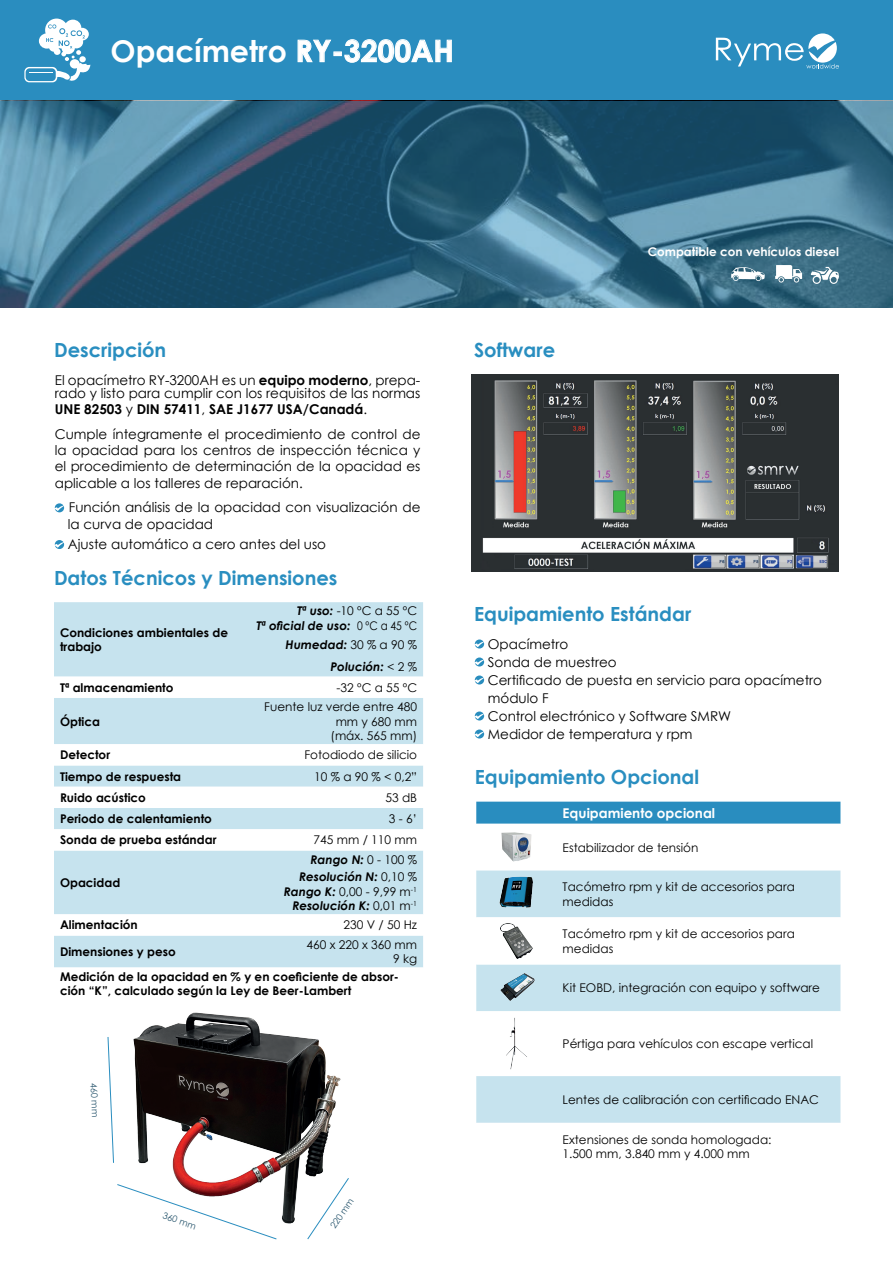
<style>
.page{position:relative;width:893px;height:1263px;background:#fff}
.page>*{position:absolute;margin:0;border:0;box-sizing:border-box;transform-origin:0 0}
.t1{font:700 30px "Century Gothic";color:#fff}
.t2{font:700 19.5px "Century Gothic";color:#298ec0}
.t3{font:13.5px/18px "Century Gothic";color:#000}
.t4{font:700 13.5px "Century Gothic";color:#fff}
.t5{font:12px/14.4px "Century Gothic";color:#000}
.t6{font:700 12px/14.4px "Century Gothic";color:#000}
.t7{font:italic 700 12px/14.4px "Century Gothic";color:#000;text-align:right}
.t8{font:700 12px "Century Gothic";color:#fff}
.t9{font:9px "Century Gothic";color:#28556d}
.s1{font-weight:700}
.s2{font-weight:400;font-style:normal}
.s3{font-weight:400;font-style:normal;font-size:11.85px}
</style>
<div class="page">
<div style="left:0;top:0;width:893px;height:101px;background:#2a8dbf"></div>
<svg style="left:716px;top:33px;width:123px;height:36px"></svg>
<svg style="left:0;top:101px;width:893px;height:207px;background:#336580"></svg>
<img style="left:107px;top:1012px;width:234px;height:212px">
<svg style="left:775px;top:265px;width:27px;height:18px"></svg>
<svg style="left:731px;top:267px;width:34px;height:14px"></svg>
<svg style="left:811px;top:267px;width:28px;height:17px"></svg>
<svg style="left:24px;top:19px;width:66px;height:64px"></svg>
<svg style="left:55px;top:503px;width:9px;height:9px"></svg>
<svg style="left:55px;top:540px;width:9px;height:9px"></svg>
<svg style="left:475px;top:639px;width:9px;height:9px"></svg>
<svg style="left:475px;top:657px;width:9px;height:9px"></svg>
<svg style="left:475px;top:675px;width:9px;height:9px"></svg>
<svg style="left:475px;top:711px;width:9px;height:9px"></svg>
<svg style="left:475px;top:729px;width:9px;height:9px"></svg>
<div style="left:476px;top:802px;width:364px;height:22px;background:#298dbf"></div>
<div style="left:476px;top:870px;width:364px;height:47px;background:#c6e3ee"></div>
<svg style="left:476px;top:947px;width:364px;height:176px;fill:#c6e3ee"></svg>
<img style="left:501px;top:832px;width:31px;height:30px">
<img style="left:499px;top:876px;width:34px;height:32px">
<img style="left:500px;top:923px;width:32px;height:35px">
<img style="left:496px;top:970px;width:41px;height:32px">
<img style="left:506px;top:1017px;width:21px;height:53px">
<img style="left:471px;top:374px;width:367px;height:198px">
<div style="left:54px;top:602px;width:369px;height:312px;background:#c6e3ee"></div>
<svg style="left:54px;top:677px;width:369px;height:173px;fill:#c6e3ee"></svg>
<div style="left:54px;top:936px;width:369px;height:32px;background:#c6e3ee"></div>
<svg style="left:108px;top:1036px;width:6px;height:127px"></svg>
<svg style="left:117px;top:1184px;width:160px;height:55px"></svg>
<svg style="left:307px;top:1178px;width:42px;height:61px"></svg>
<h1 class="t1" style="left:111px;top:28px;width:345px">Opacímetro RY-3200AH</h1>
<h2 class="t2" style="left:54px;top:335px;width:114px">Descripción</h2>
<h2 class="t2" style="left:474px;top:335px;width:83px">Software</h2>
<p class="t3" style="left:55px;top:373px;width:367px;line-height:13.5px">El opacímetro RY-3200AH es un <span class="s1">equipo moderno</span>, prepa&shy;rado y listo para cumplir con los requisitos de las normas</p>
<p class="t3" style="left:55px;top:397px;width:367px;line-height:24.8px"><span class="s1">UNE 82503</span> y <span class="s1">DIN 57411</span>, <span class="s1">SAE J1677 USA/Canadá</span>.<br>Cumple íntegramente el procedimiento de control de</p>
<p class="t3" style="left:55px;top:442px;width:367px;line-height:16.2px;text-align:justify">la opacidad para los centros de inspección técnica y el procedimiento de determinación de la opacidad es aplicable a los talleres de reparación.</p>
<p class="t3" style="left:68px;top:499px;width:354px;line-height:16.2px">Función análisis de la opacidad con visualización de la curva de opacidad</p>
<p class="t3" style="left:68px;top:535px;width:260px">Ajuste automático a cero antes del uso</p>
<h2 class="t2" style="left:54px;top:563px;width:285px">Datos Técnicos y Dimensiones</h2>
<p class="t8" style="left:648px;top:243px;width:193px">Compatible con vehículos diesel</p>
<p class="t6" style="left:60px;top:625px;width:169px">Condiciones ambientales de trabajo</p>
<p class="t7" style="left:257px;top:603px;width:162px">Tª uso: <span class="s2">-10 ºC a 55 ºC<br></span>Tª oficial de uso: <span class="s3">0 ºC a 45 ºC</span></p>
<p class="t7" style="left:286px;top:634px;width:133px;line-height:21.3px">Humedad: <span class="s2">30 % a 90 %<br></span>Polución: <span class="s2">&lt; 2 %</span></p>
<p class="t6" style="left:60px;top:680px;width:115px">Tª almacenamiento</p>
<p class="t5" style="left:337px;top:680px;width:82px">-32 ºC a 55 ºC</p>
<p class="t6" style="left:60px;top:713px;width:42px">Óptica</p>
<p class="t5" style="left:264px;top:699px;width:154px;text-align:right">Fuente luz verde entre 480 mm y 680 mm<br>(máx. 565 mm)</p>
<p class="t6" style="left:60px;top:747px;width:52px">Detector</p>
<p class="t5" style="left:304px;top:748px;width:114px">Fotodiodo de silicio</p>
<p class="t6" style="left:60px;top:768px;width:123px">Tiempo de respuesta</p>
<p class="t5" style="left:314px;top:769px;width:105px">10 % a 90 % &lt; 0,2”</p>
<p class="t6" style="left:60px;top:790px;width:87px">Ruido acústico</p>
<p class="t5" style="left:385px;top:790px;width:33px">53 dB</p>
<p class="t6" style="left:60px;top:811px;width:153px">Periodo de calentamiento</p>
<p class="t5" style="left:389px;top:811px;width:30px">3 - 6’</p>
<p class="t6" style="left:60px;top:832px;width:158px">Sonda de prueba estándar</p>
<p class="t5" style="left:314px;top:833px;width:105px">745 mm / 110 mm</p>
<p class="t6" style="left:60px;top:875px;width:62px">Opacidad</p>
<p class="t7" style="left:299px;top:850px;width:119px;line-height:17.5px">Rango N: <span class="s2">0 - 100 %<br></span>Resolución N: <span class="s2">0,10 %</span></p>
<p class="t7" style="left:284px;top:884px;width:135px">Rango K: <span class="s2">0,00 - 9,99 m</span><sup>-1<br></sup>Resolución K: <span class="s2">0,01 m</span><sup>-1</sup></p>
<p class="t6" style="left:60px;top:917px;width:79px">Alimentación</p>
<p class="t5" style="left:344px;top:918px;width:75px">230 V / 50 Hz</p>
<p class="t6" style="left:60px;top:944px;width:117px">Dimensiones y peso</p>
<p class="t5" style="left:307px;top:937px;width:112px;text-align:right">460 x 220 x 360 mm<br>9 kg</p>
<p class="t6" style="left:60px;top:969px;width:340px">Medición de la opacidad en % y en coeficiente de absor&shy;ción “K”, calculado según la Ley de Beer-Lambert</p>
<p class="t9" style="left:100px;top:1082px;width:36px;rotate:88deg">460 mm</p>
<p class="t9" style="left:165px;top:1209px;width:36px;rotate:19deg">360 mm</p>
<p class="t9" style="left:327px;top:1224px;width:36px;rotate:-56deg">220 mm</p>
<h2 class="t2" style="left:474px;top:599px;width:219px">Equipamiento Estándar</h2>
<p class="t3" style="left:488px;top:634px;width:336px">Opacímetro<br>Sonda de muestreo<br>Certificado de puesta en servicio para opacímetro módulo F<br>Control electrónico y Software SMRW<br>Medidor de temperatura y rpm</p>
<h2 class="t2" style="left:475px;top:762px;width:226px">Equipamiento Opcional</h2>
<p class="t4" style="left:563px;top:803px;width:154px">Equipamiento opcional</p>
<p class="t5" style="left:563px;top:840px;width:137px">Estabilizador de tensión</p>
<p class="t5" style="left:563px;top:879px;width:234px">Tacómetro rpm y kit de accesorios para medidas</p>
<p class="t5" style="left:563px;top:926px;width:234px">Tacómetro rpm y kit de accesorios para medidas</p>
<p class="t5" style="left:563px;top:981px;width:259px">Kit EOBD, integración con equipo y software</p>
<p class="t5" style="left:563px;top:1036px;width:252px">Pértiga para vehículos con escape vertical</p>
<p class="t5" style="left:563px;top:1092px;width:258px">Lentes de calibración con certificado ENAC</p>
<p class="t5" style="left:563px;top:1132px;width:210px">Extensiones de sonda homologada:<br>1.500 mm, 3.840 mm y 4.000 mm</p>
</div>
